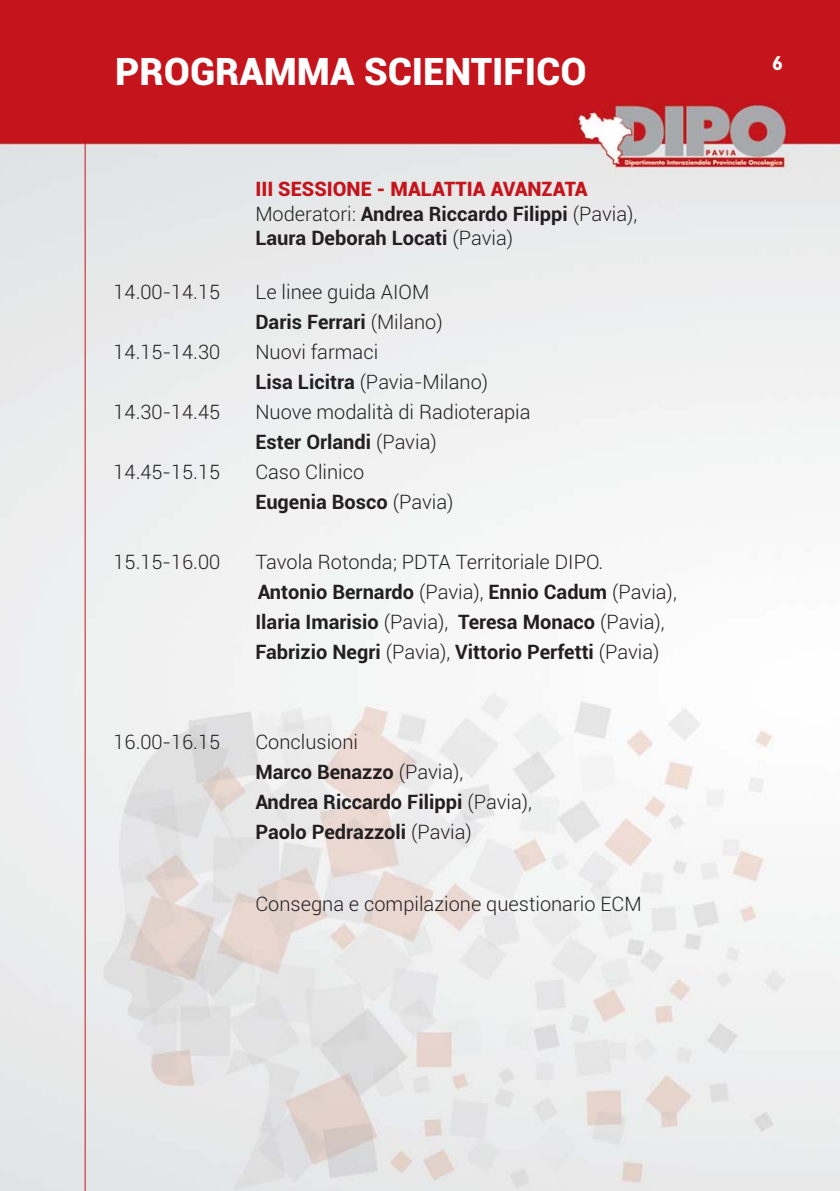
<style>
.page{position:relative;width:840px;height:1191px;background:#fff}
.page>*{position:absolute;margin:0;border:0;box-sizing:border-box;transform-origin:0 0}
.t1{font:900 38px "Roboto";color:#fff}
.t2{font:300 20px/30px "Roboto";color:#231f20}
.t3{font:700 20px/30px "Roboto";color:#231f20}
.t4{font:700 20px "Gill Sans";color:#fff}
.s1{font-weight:900;color:#c4151c}
.s2{font-weight:300}
.s3{font-weight:700}
</style>
<div class="page">
<img style="left:0;top:0;width:839px;height:1191px">
<hr style="left:85px;top:0;width:1px;height:1191px;background:#c4151c">
<h1 class="t1" style="left:115px;top:58px;width:472px">PROGRAMMA SCIENTIFICO</h1>
<p class="t3" style="left:255px;top:179px;width:383px;line-height:24px"><span class="s1">III SESSIONE - MALATTIA AVANZATA<br></span><span class="s2">Moderatori:</span> Andrea Riccardo Filippi <span class="s2">(Pavia),<br></span>Laura Deborah Locati <span class="s2">(Pavia)</span></p>
<p class="t2" style="left:113px;top:278px;width:108px">14.00-14.15</p>
<p class="t2" style="left:255px;top:278px;width:189px">Le linee guida AIOM<br><span class="s3">Daris Ferrari</span> (Milano)</p>
<p class="t2" style="left:113px;top:338px;width:108px">14.15-14.30</p>
<p class="t2" style="left:255px;top:338px;width:234px">Nuovi farmaci<br><span class="s3">Lisa Licitra</span> (Pavia-Milano)</p>
<p class="t2" style="left:113px;top:398px;width:108px">14.30-14.45</p>
<p class="t2" style="left:255px;top:398px;width:276px">Nuove modalità di Radioterapia<br><span class="s3">Ester Orlandi</span> (Pavia)</p>
<p class="t2" style="left:113px;top:458px;width:108px">14.45-15.15</p>
<p class="t2" style="left:255px;top:458px;width:199px">Caso Clinico<br><span class="s3">Eugenia Bosco</span> (Pavia)</p>
<p class="t2" style="left:113px;top:548px;width:108px">15.15-16.00</p>
<p class="t2" style="left:255px;top:548px;width:423px">Tavola Rotonda; PDTA Territoriale DIPO.<br><span class="s3">Antonio Bernardo</span> (Pavia), <span class="s3">Ennio Cadum</span> (Pavia), <span class="s3">Ilaria Imarisio</span> (Pavia), <span class="s3">Teresa Monaco</span> (Pavia), <span class="s3">Fabrizio Negri</span> (Pavia), <span class="s3">Vittorio Perfetti</span> (Pavia)</p>
<p class="t2" style="left:113px;top:728px;width:108px">16.00-16.15</p>
<p class="t3" style="left:255px;top:728px;width:278px"><span class="s2">Conclusioni<br></span>Marco Benazzo <span class="s2">(Pavia),<br></span>Andrea Riccardo Filippi <span class="s2">(Pavia),<br></span>Paolo Pedrazzoli <span class="s2">(Pavia)</span></p>
<p class="t2" style="left:255px;top:890px;width:387px">Consegna e compilazione questionario ECM</p>
<p class="t4" style="left:771px;top:57px;width:13px">6</p>
</div>
